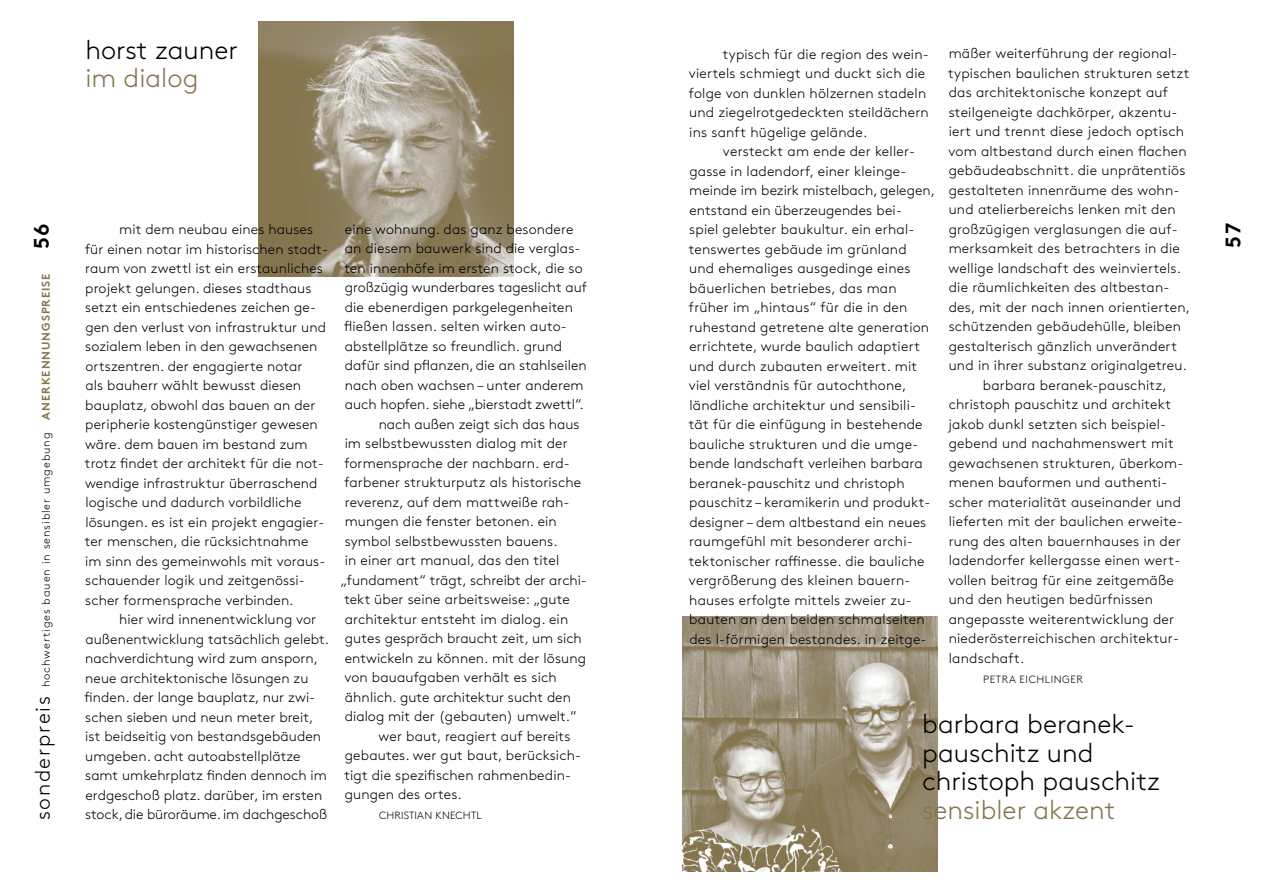
<style>
.page{position:relative;width:1276px;height:893px;background:#fff}
.page>*{position:absolute;margin:0;border:0;box-sizing:border-box;transform-origin:0 0}
.t1{font:300 27px/28.5px "Brown";color:#000}
.t2{font:300 27px "Brown";color:#83754e}
.t3{font:700 21px "Brown";color:#000}
.t4{font:300 14.25px/19.5px "Brown";letter-spacing:.01em;color:#000}
.t5{font:300 11.25px "Brown";letter-spacing:.08em;color:#000}
.t6{font:300 10.5px "Brown";letter-spacing:.02em;color:#000}
.t7{font:300 10.5px "Brown";letter-spacing:.055em;color:#000}
.s1{font-size:21px}
.s2{font-weight:700;color:#83754e}
</style>
<div class="page">
<img style="left:258px;top:21px;width:255px;height:255px">
<img style="left:682px;top:617px;width:256px;height:255px">
<h1 class="t1" style="left:85px;top:33px;width:154px">horst zauner</h1>
<h1 class="t2" style="left:85px;top:58px;width:114px">im dialog</h1>
<p class="t4" style="left:948px;top:43px;width:230px">mäßer weiterführung der regional-</p>
<p class="t4" style="left:948px;top:62px;width:243px">typischen baulichen strukturen setzt</p>
<p class="t4" style="left:948px;top:82px;width:221px">das architektonische konzept auf</p>
<p class="t4" style="left:948px;top:101px;width:230px">steilgeneigte dachkörper, akzentu-</p>
<p class="t4" style="left:948px;top:121px;width:237px">iert und trennt diese jedoch optisch</p>
<p class="t4" style="left:948px;top:140px;width:240px">vom altbestand durch einen flachen</p>
<p class="t4" style="left:948px;top:160px;width:238px">gebäudeabschnitt. die unprätentiös</p>
<p class="t4" style="left:948px;top:179px;width:232px">gestalteten innenräume des wohn-</p>
<p class="t4" style="left:948px;top:199px;width:228px">und atelierbereichs lenken mit den</p>
<p class="t4" style="left:948px;top:218px;width:230px">großzügigen verglasungen die auf-</p>
<p class="t4" style="left:948px;top:238px;width:233px">merksamkeit des betrachters in die</p>
<p class="t4" style="left:948px;top:257px;width:234px">wellige landschaft des weinviertels.</p>
<p class="t4" style="left:948px;top:277px;width:222px">die räumlichkeiten des altbestan-</p>
<p class="t4" style="left:948px;top:296px;width:243px">des, mit der nach innen orientierten,</p>
<p class="t4" style="left:948px;top:316px;width:234px">schützenden gebäudehülle, bleiben</p>
<p class="t4" style="left:948px;top:335px;width:230px">gestalterisch gänzlich unverändert</p>
<p class="t4" style="left:948px;top:355px;width:240px">und in ihrer substanz originalgetreu.</p>
<p class="t4" style="left:982px;top:374px;width:186px">barbara beranek-pauschitz,</p>
<p class="t4" style="left:948px;top:394px;width:224px">christoph pauschitz und architekt</p>
<p class="t4" style="left:948px;top:413px;width:219px">jakob dunkl setzten sich beispiel-</p>
<p class="t4" style="left:948px;top:433px;width:226px">gebend und nachahmenswert mit</p>
<p class="t4" style="left:948px;top:452px;width:236px">gewachsenen strukturen, überkom-</p>
<p class="t4" style="left:948px;top:472px;width:220px">menen bauformen und authenti-</p>
<p class="t4" style="left:948px;top:491px;width:234px">scher materialität auseinander und</p>
<p class="t4" style="left:949px;top:511px;width:235px">lieferten mit der baulichen erweite-</p>
<p class="t4" style="left:948px;top:530px;width:233px">rung des alten bauernhauses in der</p>
<p class="t4" style="left:949px;top:550px;width:233px">ladendorfer kellergasse einen wert-</p>
<p class="t4" style="left:948px;top:569px;width:227px">vollen beitrag für eine zeitgemäße</p>
<p class="t4" style="left:948px;top:589px;width:206px">und den heutigen bedürfnissen</p>
<p class="t4" style="left:948px;top:608px;width:227px">angepasste weiterentwicklung der</p>
<p class="t4" style="left:948px;top:628px;width:232px">niederösterreichischen architektur-</p>
<p class="t4" style="left:949px;top:647px;width:77px">landschaft.</p>
<p class="t7" style="left:983px;top:671px;width:101px">PETRA EICHLINGER</p>
<p class="t4" style="left:689px;top:43px;width:241px;text-indent:34px">typisch für die region des wein&shy;viertels schmiegt und duckt sich die folge von dunklen hölzernen stadeln und ziegelrotgedeckten steildächern ins sanft hügelige gelände.</p>
<p class="t4" style="left:689px;top:140px;width:248px;text-indent:34px">versteckt am ende der keller&shy;gasse in ladendorf, einer kleinge&shy;meinde im bezirk mistelbach, gelegen, entstand ein überzeugendes bei-<br>spiel gelebter baukultur. ein erhal&shy;tenswertes gebäude im grünland und ehemaliges ausgedinge eines bäuerlichen betriebes, das man früher im „hintaus“ für die in den ruhestand getretene alte generation errichtete, wurde baulich adaptiert und durch zubauten erweitert. mit viel verständnis für autochthone, ländliche architektur und sensibili&shy;tät für die einfügung in bestehende bauliche strukturen und die umge&shy;bende landschaft verleihen barbara beranek-pauschitz und christoph pauschitz – keramikerin und produkt&shy;designer – dem altbestand ein neues raumgefühl mit besonderer archi&shy;tektonischer raffinesse. die bauliche vergrößerung des kleinen bauern&shy;hauses erfolgte mittels zweier zu&shy;bauten an den beiden schmalseiten des l-förmigen bestandes. in zeitge-</p>
<p class="t4" style="left:345px;top:218px;width:230px">eine wohnung. das ganz besondere</p>
<p class="t4" style="left:345px;top:238px;width:237px">an diesem bauwerk sind die verglas-</p>
<p class="t4" style="left:344px;top:257px;width:240px">ten innenhöfe im ersten stock, die so</p>
<p class="t4" style="left:345px;top:277px;width:244px">großzügig wunderbares tageslicht auf</p>
<p class="t4" style="left:345px;top:296px;width:230px">die ebenerdigen parkgelegenheiten</p>
<p class="t4" style="left:344px;top:316px;width:222px">fließen lassen. selten wirken auto-</p>
<p class="t4" style="left:345px;top:335px;width:219px">abstellplätze so freundlich. grund</p>
<p class="t4" style="left:345px;top:355px;width:243px">dafür sind pflanzen, die an stahlseilen</p>
<p class="t4" style="left:345px;top:374px;width:240px">nach oben wachsen – unter anderem</p>
<p class="t4" style="left:345px;top:394px;width:240px">auch hopfen. siehe „bierstadt zwettl“.</p>
<p class="t4" style="left:379px;top:413px;width:202px">nach außen zeigt sich das haus</p>
<p class="t4" style="left:345px;top:433px;width:225px">im selbstbewussten dialog mit der</p>
<p class="t4" style="left:344px;top:452px;width:227px">formensprache der nachbarn. erd-</p>
<p class="t4" style="left:344px;top:472px;width:238px">farbener strukturputz als historische</p>
<p class="t4" style="left:345px;top:491px;width:226px">reverenz, auf dem mattweiße rah-</p>
<p class="t4" style="left:345px;top:511px;width:214px">mungen die fenster betonen. ein</p>
<p class="t4" style="left:345px;top:530px;width:214px">symbol selbstbewussten bauens.</p>
<p class="t4" style="left:345px;top:550px;width:216px">in einer art manual, das den titel</p>
<p class="t4" style="left:340px;top:569px;width:248px">„fundament“ trägt, schreibt der archi-</p>
<p class="t4" style="left:344px;top:589px;width:227px">tekt über seine arbeitsweise: „gute</p>
<p class="t4" style="left:345px;top:608px;width:225px">architektur entsteht im dialog. ein</p>
<p class="t4" style="left:345px;top:628px;width:238px">gutes gespräch braucht zeit, um sich</p>
<p class="t4" style="left:345px;top:647px;width:243px">entwickeln zu können. mit der lösung</p>
<p class="t4" style="left:344px;top:667px;width:214px">von bauaufgaben verhält es sich</p>
<p class="t4" style="left:345px;top:686px;width:228px">ähnlich. gute architektur sucht den</p>
<p class="t4" style="left:345px;top:706px;width:233px">dialog mit der (gebauten) umwelt.“</p>
<p class="t4" style="left:378px;top:725px;width:194px">wer baut, reagiert auf bereits</p>
<p class="t4" style="left:345px;top:745px;width:238px">gebautes. wer gut baut, berücksich-</p>
<p class="t4" style="left:344px;top:764px;width:228px">tigt die spezifischen rahmenbedin-</p>
<p class="t4" style="left:345px;top:784px;width:119px">gungen des ortes.</p>
<p class="t6" style="left:379px;top:808px;width:104px">CHRISTIAN KNECHTL</p>
<h2 class="t3" style="left:25px;top:249px;width:27px;rotate:-90deg">56</h2>
<h2 class="t3" style="left:1216px;top:248px;width:26px;rotate:-90deg">57</h2>
<p class="t5" style="left:38px;top:820px;width:548px;rotate:-90deg"><span class="s1">sonderpreis</span> hochwertiges bauen in sensibler umgebung <span class="s2">ANERKENNUNGSPREISE</span></p>
<p class="t4" style="left:85px;top:218px;width:245px;text-indent:34px">mit dem neubau eines hauses für einen notar im historischen stadt&shy;raum von zwettl ist ein erstaunliches projekt gelungen. dieses stadthaus setzt ein entschiedenes zeichen ge&shy;gen den verlust von infrastruktur und sozialem leben in den gewachsenen ortszentren. der engagierte notar<br>als bauherr wählt bewusst diesen bauplatz, obwohl das bauen an der peripherie kostengünstiger gewesen wäre. dem bauen im bestand zum trotz findet der architekt für die not&shy;wendige infrastruktur überraschend logische und dadurch vorbildliche lösungen. es ist ein projekt engagier&shy;ter menschen, die rücksichtnahme im sinn des gemeinwohls mit voraus&shy;schauender logik und zeitgenössi&shy;scher formensprache verbinden.</p>
<p class="t4" style="left:85px;top:608px;width:246px;text-indent:35px">hier wird innenentwicklung vor außenentwicklung tatsächlich gelebt. nachverdichtung wird zum ansporn, neue architektonische lösungen zu finden. der lange bauplatz, nur zwi&shy;schen sieben und neun meter breit, ist beidseitig von bestandsgebäuden umgeben. acht autoabstellplätze samt umkehrplatz finden dennoch im erdgeschoß platz. darüber, im ersten stock, die büroräume. im dachgeschoß</p>
<h1 class="t1" style="left:922px;top:708px;width:239px">barbara beranek&shy;pauschitz und christoph pauschitz</h1>
<h1 class="t2" style="left:922px;top:789px;width:195px">sensibler akzent</h1>
</div>
